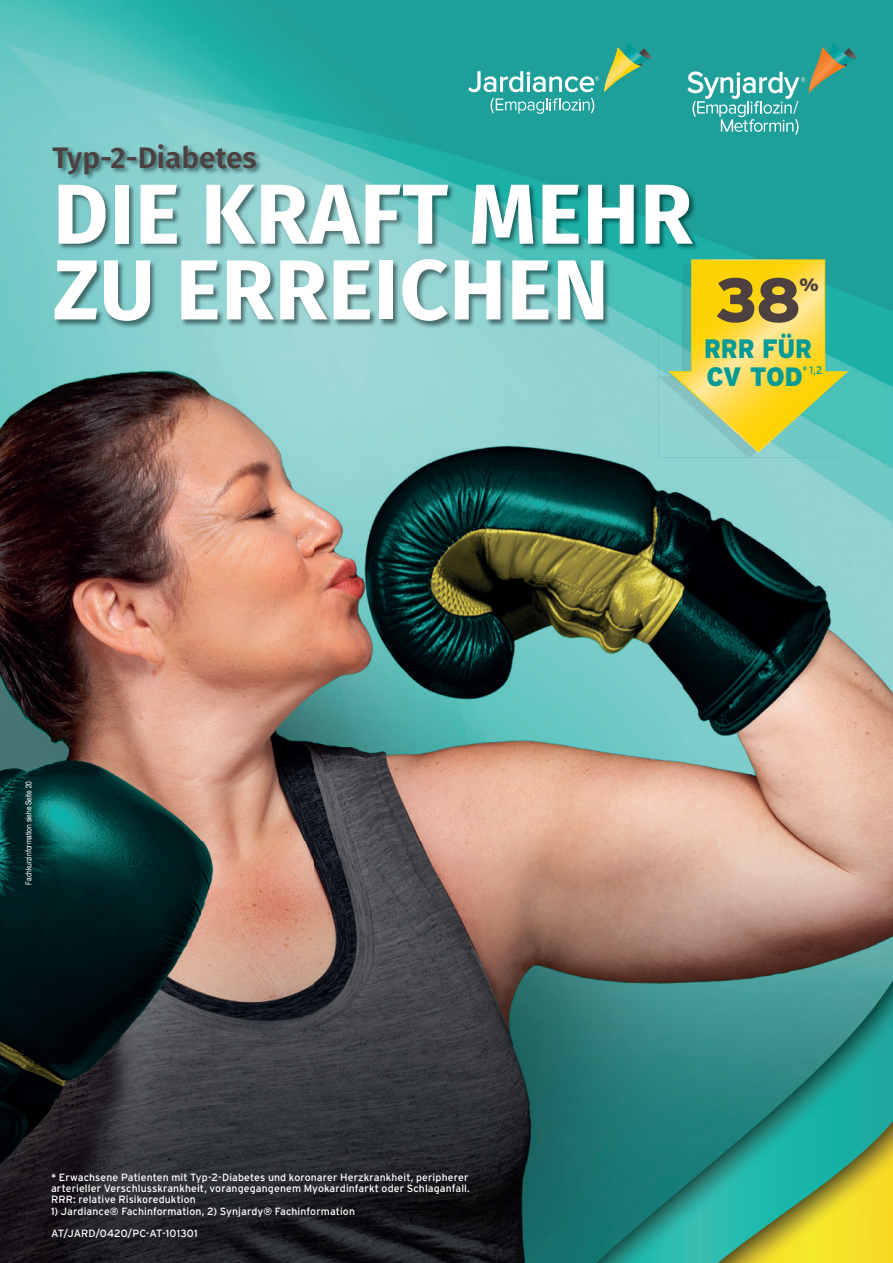
<style>
.page{position:relative;width:893px;height:1263px;background:#fff}
.page>*{position:absolute;margin:0;border:0;box-sizing:border-box;transform-origin:0 0}
.t1{font:700 85.05px/75.8px "Fira Sans";letter-spacing:.01em;color:#fff}
.t2{font:900 62.4px "Interstate";color:#4c4040}
.t3{font:600 29.55px "Fira Sans";color:#4c4040}
.t4{font:900 26.55px/28px "Interstate";letter-spacing:-.015em;color:#009b96;scale:.9 1}
.t5{font:900 17.85px "Interstate";color:#4c4040}
.t6{font:11.1px "Interstate";color:#009b96;scale:.9 1}
.t7{font:10.5px/11.2px "Interstate";letter-spacing:.01em;color:#fff}
.t8{font:8.25px "Helvetica Neue LT Com";color:#fff;scale:.8 1}
</style>
<div class="page">
<img style="left:0;top:0;width:893px;height:157px">
<img style="left:0;top:157px;width:52px;height:1106px">
<div style="left:699px;top:157px;width:194px;height:158px;background:#1f9f99"></div>
<img style="left:52px;top:328px;width:631px;height:935px">
<img style="left:789px;top:315px;width:104px;height:665px">
<img style="left:683px;top:457px;width:106px;height:523px">
<img style="left:52px;top:143px;width:647px;height:185px">
<img style="left:659px;top:328px;width:180px;height:129px">
<img style="left:659px;top:264px;width:8px;height:64px">
<svg style="left:667px;top:259px;width:183px;height:194px;background:#c1cf69"></svg>
<img style="left:596px;top:980px;width:297px;height:283px">
<img style="left:718px;top:1121px;width:175px;height:142px">
<svg style="left:468px;top:43px;width:184px;height:49px;background:#3aa9a4"></svg>
<img style="left:604px;top:47px;width:30px;height:45px">
<svg style="left:490px;top:98px;width:104px;height:16px;background:#55b6b1"></svg>
<svg style="left:687px;top:43px;width:170px;height:92px;background:#3fa79f"></svg>
<h3 class="t3" style="left:53px;top:133px;width:206px">Typ-2-Diabetes</h3>
<h1 class="t1" style="left:53px;top:170px;width:641px">DIE KRAFT MEHR<br>ZU ERREICHEN</h1>
<h2 class="t2" style="left:714px;top:264px;width:88px">38</h2>
<h3 class="t5" style="left:800px;top:274px;width:21px">%</h3>
<h3 class="t4" style="left:704px;top:334px;width:122px">RRR FÜR<br>CV TOD</h3>
<p class="t6" style="left:803px;top:364px;width:24px">* 1,2</p>
<p class="t8" style="left:23px;top:884px;width:131px;rotate:-90deg">Fachkurzinformation siehe Seite 20</p>
<p class="t7" style="left:51px;top:1171px;width:420px">* Erwachsene Patienten mit Typ-2-Diabetes und koronarer Herzkrankheit, peripherer arterieller Verschlusskrankheit, vorangegangenem Myokardinfarkt oder Schlaganfall.<br>RRR: relative Risikoreduktion</p>
<p class="t7" style="left:51px;top:1199px;width:305px;line-height:22.5px">1) Jardiance® Fachinformation, 2) Synjardy® Fachinformation<br>AT/JARD/0420/PC-AT-101301</p>
</div>
